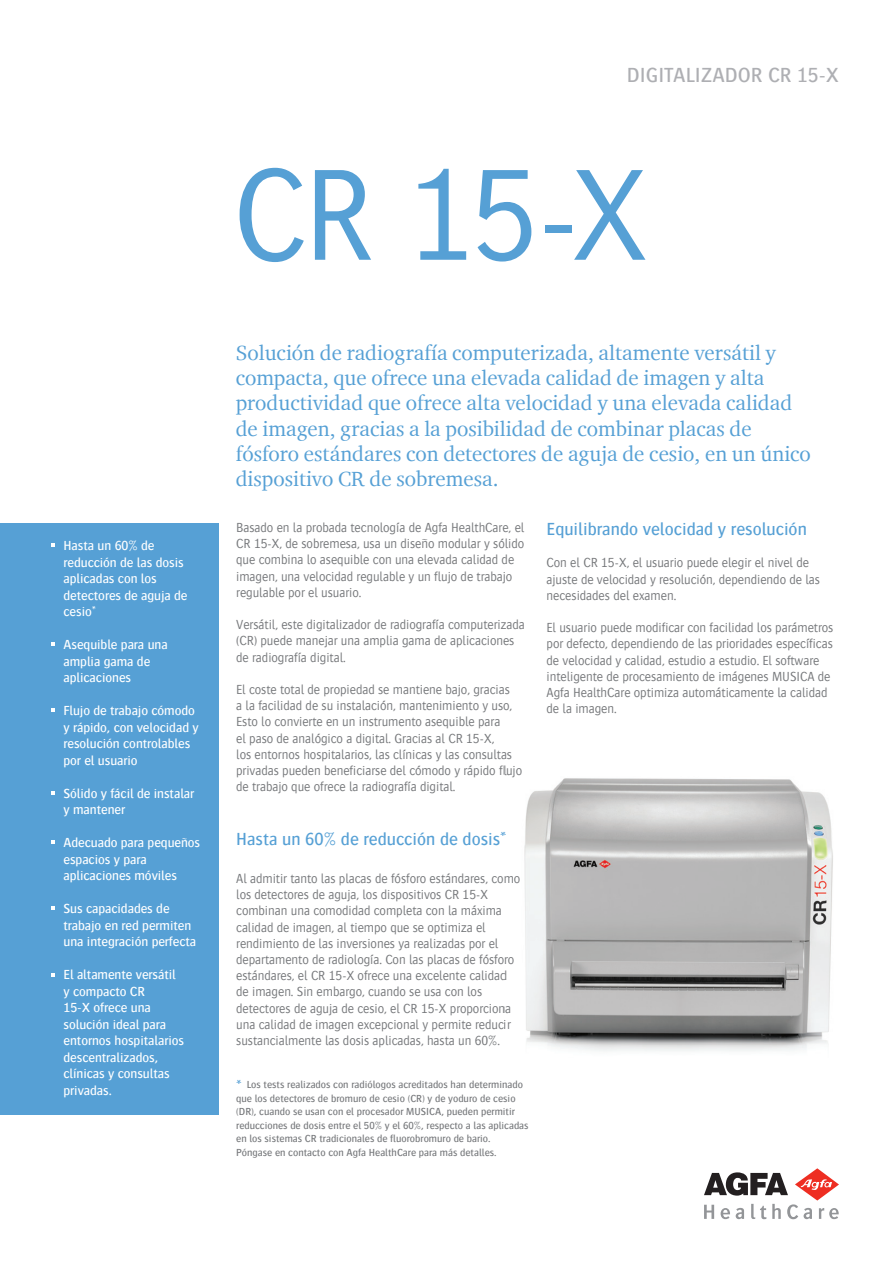
<style>
.page{position:relative;width:893px;height:1263px;background:#fff}
.page>*{position:absolute;margin:0;border:0;box-sizing:border-box;transform-origin:0 0}
.t1{font:300 135px "Bosis For Agfa";color:#56a0d5}
.t2{font:21px/25.2px "Charter ITC For Agfa";color:#56a0d5}
.t3{font:500 21px "Bosis For Agfa";color:#aeafb3}
.t4{font:500 18px "Bosis For Agfa";color:#56a0d5}
.t5{font:300 13.5px/16.2px "Bosis For Agfa";letter-spacing:-.005em;color:#76787b}
.t6{font:500 13.5px/16.5px "Bosis For Agfa";letter-spacing:-.005em;color:#fff}
.t7{font:500 10.5px/13.5px "Bosis For Agfa";color:#76787b}
.s1{font-size:18px;color:#56a0d5}
</style>
<div class="page">
<svg style="left:704px;top:1168px;width:135px;height:51px"></svg>
<div style="left:0;top:523px;width:218px;height:592px;background:#56a0d5"></div>
<svg style="left:51px;top:791px;width:3px;height:4px"></svg>
<img style="left:524px;top:778px;width:309px;height:273px">
<p class="t6" style="left:64px;top:537px;width:126px">Hasta un 60% de reducción de las dosis aplicadas con los detectores de aguja de cesio*</p>
<p class="t6" style="left:64px;top:636px;width:106px">Asequible para una amplia gama de aplicaciones</p>
<p class="t6" style="left:64px;top:702px;width:137px">Flujo de trabajo cómodo y rápido, con velocidad y resolución controlables por el usuario</p>
<p class="t6" style="left:64px;top:785px;width:132px">Sólido y fácil de instalar y mantener</p>
<p class="t6" style="left:64px;top:834px;width:138px">Adecuado para pequeños espacios y para aplicaciones móviles</p>
<p class="t6" style="left:64px;top:900px;width:134px">Sus capacidades de trabajo en red permiten una integración perfecta</p>
<p class="t6" style="left:64px;top:966px;width:122px">El altamente versátil y compacto CR<br>15-X ofrece una solución ideal para entornos hospitalarios descentralizados, clínicas y consultas privadas.</p>
<h2 class="t3" style="left:627px;top:64px;width:214px">DIGITALIZADOR CR 15-X</h2>
<h1 class="t1" style="left:233px;top:145px;width:417px">CR 15-X</h1>
<p class="t2" style="left:236px;top:340px;width:577px">Solución de radiografía computerizada, altamente versátil y compacta, que ofrece una elevada calidad de imagen y alta productividad que ofrece alta velocidad y una elevada calidad de imagen, gracias a la posibilidad de combinar placas de fósforo estándares con detectores de aguja de cesio, en un único dispositivo CR de sobremesa.</p>
<p class="t5" style="left:236px;top:519px;width:290px">Basado en la probada tecnología de Agfa HealthCare, el CR 15-X, de sobremesa, usa un diseño modular y sólido que combina lo asequible con una elevada calidad de imagen, una velocidad regulable y un flujo de trabajo regulable por el usuario.</p>
<p class="t5" style="left:236px;top:616px;width:290px">Versátil, este digitalizador de radiografía computerizada (CR) puede manejar una amplia gama de aplicaciones de radiografía digital.</p>
<p class="t5" style="left:236px;top:681px;width:287px">El coste total de propiedad se mantiene bajo, gracias<br>a la facilidad de su instalación, mantenimiento y uso, Esto lo convierte en un instrumento asequible para<br>el paso de analógico a digital. Gracias al CR 15-X,<br>los entornos hospitalarios, las clínicas y las consultas privadas pueden beneficiarse del cómodo y rápido flujo de trabajo que ofrece la radiografía digital.</p>
<h3 class="t4" style="left:236px;top:830px;width:271px">Hasta un 60% de reducción de dosis*</h3>
<p class="t5" style="left:236px;top:870px;width:286px">Al admitir tanto las placas de fósforo estándares, como los detectores de aguja, los dispositivos CR 15-X combinan una comodidad completa con la máxima calidad de imagen, al tiempo que se optimiza el rendimiento de las inversiones ya realizadas por el departamento de radiología. Con las placas de fósforo estándares, el CR 15-X ofrece una excelente calidad de imagen. Sin embargo, cuando se usa con los detectores de aguja de cesio, el CR 15-X proporciona una calidad de imagen excepcional y permite reducir sustancialmente las dosis aplicadas, hasta un 60%.</p>
<p class="t7" style="left:236px;top:1078px;width:294px"><span class="s1">*</span> Los tests realizados con radiólogos acreditados han determinado que los detectores de bromuro de cesio (CR) y de yoduro de cesio (DR), cuando se usan con el procesador MUSICA, pueden permitir reducciones de dosis entre el 50% y el 60%, respecto a las aplicadas en los sistemas CR tradicionales de fluorobromuro de bario.<br>Póngase en contacto con Agfa HealthCare para más detalles.</p>
<h3 class="t4" style="left:547px;top:519px;width:262px">Equilibrando velocidad y resolución</h3>
<p class="t5" style="left:547px;top:555px;width:275px">Con el CR 15-X, el usuario puede elegir el nivel de ajuste de velocidad y resolución, dependiendo de las necesidades del examen.</p>
<p class="t5" style="left:547px;top:619px;width:288px">El usuario puede modificar con facilidad los parámetros por defecto, dependiendo de las prioridades específicas de velocidad y calidad, estudio a estudio. El software inteligente de procesamiento de imágenes MUSICA de Agfa HealthCare optimiza automáticamente la calidad de la imagen.</p>
</div>
